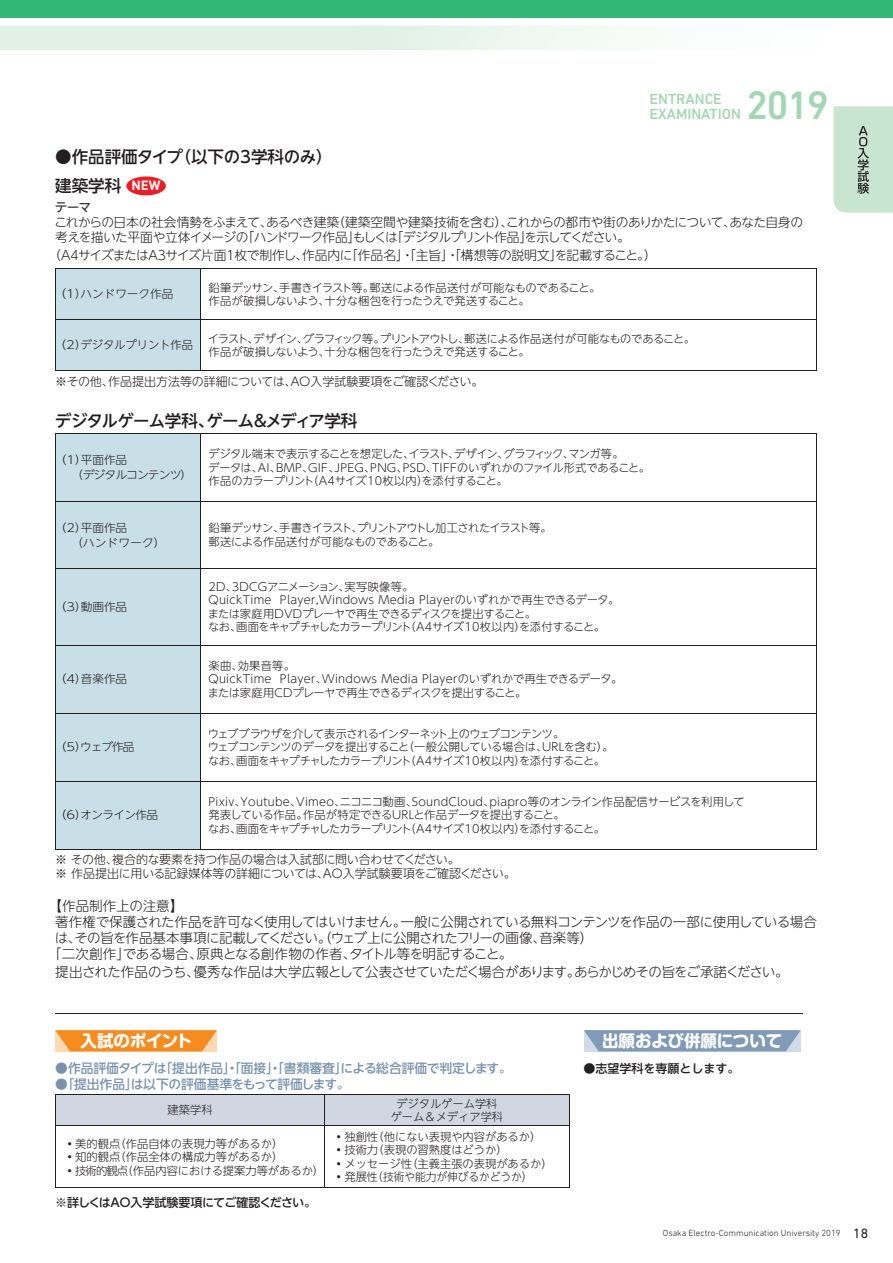
<style>
.page{position:relative;width:893px;height:1263px;background:#fff}
.page>*{position:absolute;margin:0;border:0;box-sizing:border-box;transform-origin:0 0}
.t1{font:500 40.5px "DIN Next LT Pro";color:#a4d6b5}
.t2{font:500 16.5px/28.3px "UD Shin Go NT Pro";color:#231f20}
.t3{font:500 16.5px "UD Shin Go NT Pro";letter-spacing:-.025em;color:#231f20}
.t4{font:700 16.5px "Shin M Go Pr 6";letter-spacing:-.005em;color:#fff}
.t5{font:500 15px/15px "DIN Next LT Pro";color:#a4d6b5}
.t6{font:300 13.5px "UD Shin Go NT Pro";letter-spacing:-.04em;color:#231f20}
.t7{font:300 13.5px "UD Shin Go NT Pro";color:#231f20}
.t8{font:700 13.2px "DIN Pro";color:#fff}
.t9{font:300 12.75px/15px "UD Shin Go NT Pro";letter-spacing:-.06em;color:#231f20}
.t10{font:500 12.75px "UD Shin Go NT Pro";letter-spacing:-.01em;color:#7993af}
.t11{font:12.75px "UD Shin Go NT Pro";color:#231f20}
.t12{font:300 12px/13.6px "UD Shin Go NT Pro";letter-spacing:-.015em;color:#231f20}
.t13{font:500 12px "UD Shin Go NT Pro";letter-spacing:-.06em;color:#231f20}
.t14{font:500 12px "UD Shin Go NT Pro";color:#231f20}
.t15{font:300 11.25px/13.5px "UD Shin Go NT Pro";letter-spacing:-.005em;color:#231f20}
.t16{font:300 11.25px/13.5px "UD Shin Go NT Pro";letter-spacing:-.055em;color:#231f20}
.t17{font:300 11.25px/13.5px "UD Shin Go NT Pro";letter-spacing:.025em;color:#231f20}
.t18{font:300 11.25px/13.5px "UD Shin Go NT Pro";letter-spacing:-.045em;color:#231f20}
.t19{font:300 11.25px/13.5px "UD Shin Go NT Pro";letter-spacing:-.04em;color:#231f20}
.t20{font:300 11.25px/15px "UD Shin Go NT Pro";letter-spacing:-.005em;color:#231f20;scale:1.17 1}
.t21{font:300 11.25px/13.5px "UD Shin Go NT Pro";letter-spacing:-.06em;color:#231f20}
.t22{font:300 11.25px/15px "UD Shin Go NT Pro";letter-spacing:-.08em;color:#231f20;scale:1.17 1}
.t23{font:300 11.25px "UD Shin Go NT Pro";letter-spacing:-.055em;color:#231f20;scale:1.17 1}
.t24{font:300 9px "DIN Next LT Pro";color:#231f20}
.s1{font-weight:400;font-size:13.8px}
</style>
<div class="page">
<div style="left:0;top:26px;width:357px;height:24px;background:#e1f1e5"></div>
<div style="left:0;top:0;width:893px;height:17px;background:#33b777"></div>
<div style="left:56px;top:269px;width:144px;height:101px;background:#c8dfe8"></div>
<hr style="left:55px;top:268px;width:145px;height:1px;background:#231f20">
<hr style="left:55px;top:269px;width:1px;height:50px;background:#231f20">
<hr style="left:200px;top:268px;width:617px;height:1px;background:#231f20">
<hr style="left:200px;top:269px;width:1px;height:50px;background:#231f20">
<hr style="left:816px;top:269px;width:1px;height:50px;background:#231f20">
<hr style="left:55px;top:319px;width:145px;height:1px;background:#231f20">
<hr style="left:55px;top:320px;width:1px;height:50px;background:#231f20">
<hr style="left:200px;top:319px;width:617px;height:1px;background:#231f20">
<hr style="left:200px;top:320px;width:1px;height:50px;background:#231f20">
<hr style="left:816px;top:320px;width:1px;height:50px;background:#231f20">
<hr style="left:55px;top:370px;width:145px;height:1px;background:#231f20">
<hr style="left:200px;top:370px;width:617px;height:1px;background:#231f20">
<div style="left:56px;top:434px;width:144px;height:415px;background:#c8dfe8"></div>
<hr style="left:55px;top:433px;width:145px;height:1px;background:#231f20">
<hr style="left:55px;top:433px;width:1px;height:68px;background:#231f20">
<hr style="left:200px;top:433px;width:617px;height:1px;background:#231f20">
<hr style="left:200px;top:433px;width:1px;height:68px;background:#231f20">
<hr style="left:816px;top:433px;width:1px;height:68px;background:#231f20">
<hr style="left:55px;top:501px;width:145px;height:1px;background:#231f20">
<hr style="left:55px;top:501px;width:1px;height:67px;background:#231f20">
<hr style="left:200px;top:501px;width:617px;height:1px;background:#231f20">
<hr style="left:200px;top:501px;width:1px;height:67px;background:#231f20">
<hr style="left:816px;top:501px;width:1px;height:67px;background:#231f20">
<hr style="left:55px;top:568px;width:145px;height:1px;background:#231f20">
<hr style="left:55px;top:569px;width:1px;height:76px;background:#231f20">
<hr style="left:200px;top:568px;width:617px;height:1px;background:#231f20">
<hr style="left:200px;top:569px;width:1px;height:76px;background:#231f20">
<hr style="left:816px;top:569px;width:1px;height:76px;background:#231f20">
<hr style="left:55px;top:645px;width:145px;height:1px;background:#231f20">
<hr style="left:55px;top:645px;width:1px;height:68px;background:#231f20">
<hr style="left:200px;top:645px;width:617px;height:1px;background:#231f20">
<hr style="left:200px;top:645px;width:1px;height:68px;background:#231f20">
<hr style="left:816px;top:645px;width:1px;height:68px;background:#231f20">
<hr style="left:55px;top:713px;width:145px;height:1px;background:#231f20">
<hr style="left:55px;top:713px;width:1px;height:68px;background:#231f20">
<hr style="left:200px;top:713px;width:617px;height:1px;background:#231f20">
<hr style="left:200px;top:713px;width:1px;height:68px;background:#231f20">
<hr style="left:816px;top:713px;width:1px;height:68px;background:#231f20">
<hr style="left:55px;top:781px;width:145px;height:1px;background:#231f20">
<hr style="left:55px;top:781px;width:1px;height:68px;background:#231f20">
<hr style="left:200px;top:781px;width:617px;height:1px;background:#231f20">
<hr style="left:200px;top:781px;width:1px;height:68px;background:#231f20">
<hr style="left:816px;top:781px;width:1px;height:68px;background:#231f20">
<hr style="left:55px;top:849px;width:145px;height:1px;background:#231f20">
<hr style="left:200px;top:849px;width:617px;height:1px;background:#231f20">
<svg style="left:584px;top:1030px;width:217px;height:21px;background:#869eba"></svg>
<svg style="left:55px;top:1030px;width:162px;height:21px;background:#f6922d"></svg>
<div style="left:56px;top:1095px;width:513px;height:30px;background:#d0d7e1"></div>
<hr style="left:55px;top:1094px;width:270px;height:1px;background:#231f20">
<hr style="left:55px;top:1095px;width:1px;height:30px;background:#231f20">
<hr style="left:325px;top:1094px;width:244px;height:1px;background:#231f20">
<hr style="left:324px;top:1095px;width:1px;height:30px;background:#231f20">
<hr style="left:569px;top:1095px;width:1px;height:30px;background:#231f20">
<hr style="left:55px;top:1125px;width:270px;height:1px;background:#231f20">
<hr style="left:55px;top:1126px;width:1px;height:62px;background:#231f20">
<hr style="left:325px;top:1125px;width:244px;height:1px;background:#231f20">
<hr style="left:324px;top:1126px;width:1px;height:62px;background:#231f20">
<hr style="left:569px;top:1126px;width:1px;height:62px;background:#231f20">
<hr style="left:55px;top:1188px;width:270px;height:1px;background:#231f20">
<hr style="left:325px;top:1188px;width:244px;height:1px;background:#231f20">
<hr style="left:56px;top:1013px;width:747px;height:1px;background:#231f20">
<svg style="left:833px;top:106px;width:60px;height:107px;background:#c1dcca"></svg>
<div style="left:126px;top:176px;width:40px;height:19px;background:#ee1d23;border-radius:50%"></div>
<h3 class="t5" style="left:650px;top:92px;width:93px">ENTRANCE<br>EXAMINATION</h3>
<h1 class="t1" style="left:746px;top:82px;width:84px">2019</h1>
<h2 class="t2" style="left:55px;top:142px;width:279px">●作品評価タイプ（以下の3学科のみ）建築学科</h2>
<p class="t11" style="left:55px;top:197px;width:38px">テーマ</p>
<p class="t9" style="left:54px;top:215px;width:750px">これからの日本の社会情勢をふまえて、あるべき建築（建築空間や建築技術を含む）、これからの都市や街のありかたについて、あなた自身の考えを描いた平面や立体イメージの「ハンドワーク作品」もしくは「デジタルプリント作品」を示してください。</p>
<p class="t9" style="left:48px;top:247px;width:610px">（Ａ４サイズまたはＡ３サイズ片面１枚で制作し、作品内に「作品名」・「主旨」・「構想等の説明文」を記載すること。）</p>
<p class="t20" style="left:53px;top:286px;width:104px">（1）ハンドワーク作品</p>
<p class="t19" style="left:209px;top:280px;width:393px">鉛筆デッサン、手書きイラスト等。郵送による作品送付が可能なものであること。作品が破損しないよう、十分な梱包を行ったうえで発送すること。</p>
<p class="t20" style="left:53px;top:337px;width:121px">（2）デジタルプリント作品</p>
<p class="t18" style="left:208px;top:331px;width:489px">イラスト、デザイン、グラフィック等。プリントアウトし、郵送による作品送付が可能なものであること。作品が破損しないよう、十分な梱包を行ったうえで発送すること。</p>
<p class="t12" style="left:55px;top:374px;width:430px">※その他、作品提出方法等の詳細については、ＡＯ入学試験要項をご確認ください。</p>
<h2 class="t3" style="left:55px;top:407px;width:304px">デジタルゲーム学科、ゲーム＆メディア学科</h2>
<p class="t22" style="left:71px;top:452px;width:105px;text-indent:-18px">（1）平面作品<br>（デジタルコンテンツ）</p>
<p class="t15" style="left:208px;top:447px;width:443px">デジタル端末で表示することを想定した、イラスト、デザイン、グラフィック、マンガ等。<br>データは、AI、BMP、GIF、JPEG、PNG、PSD、TIFFのいずれかのファイル形式であること。作品のカラープリント（A4サイズ10枚以内）を添付すること。</p>
<p class="t20" style="left:71px;top:519px;width:82px;text-indent:-18px">（2）平面作品<br>（ハンドワーク）</p>
<p class="t21" style="left:209px;top:521px;width:345px">鉛筆デッサン、手書きイラスト、プリントアウトし加工されたイラスト等。…郵送による作品送付が可能なものであること。</p>
<p class="t8" style="left:132px;top:175px;width:31px">NEW</p>
<p class="t20" style="left:53px;top:599px;width:65px">（3）動画作品</p>
<p class="t20" style="left:53px;top:671px;width:65px">（4）音楽作品</p>
<p class="t20" style="left:53px;top:739px;width:71px">（5）ウェブ作品</p>
<p class="t15" style="left:208px;top:579px;width:413px">2D、3DCGアニメーション、実写映像等。QuickTime……Player,Windows…Media…Playerのいずれかで再生できるデータ。または家庭用DVDプレーヤで再生できるディスクを提出すること。<br>なお、画面をキャプチャしたカラープリント（A4サイズ10枚以内）を添付すること。</p>
<p class="t17" style="left:208px;top:658px;width:416px">楽曲、効果音等。<br>QuickTime……Player、Windows…Media…Playerのいずれかで再生できるデータ。または家庭用CDプレーヤで再生できるディスクを提出すること。</p>
<p class="t16" style="left:208px;top:726px;width:407px">ウェブブラウザを介して表示されるインターネット上のウェブコンテンツ。<br>ウェブコンテンツのデータを提出すること（一般公開している場合は、URLを含む）。なお、画面をキャプチャしたカラープリント（A4サイズ10枚以内）を添付すること。</p>
<p class="t15" style="left:208px;top:794px;width:538px">Pixiv、Youtube、Vimeo、ニコニコ動画、SoundCloud、piapro等のオンライン作品配信サービスを利用して発表している作品。作品が特定できるURLと作品データを提出すること。<br>なお、画面をキャプチャしたカラープリント（A4サイズ10枚以内）を添付すること。</p>
<p class="t12" style="left:55px;top:852px;width:462px">※…その他、複合的な要素を持つ作品の場合は入試部に問い合わせてください。<br>※…作品提出に用いる記録媒体等の詳細については、AO入学試験要項をご確認ください。</p>
<p class="t7" style="left:49px;top:895px;width:136px">【作品制作上の注意】</p>
<p class="t6" style="left:55px;top:911px;width:763px">著作権で保護された作品を許可なく使用してはいけません。一般に公開されている無料コンテンツを作品の一部に使用している場合</p>
<p class="t6" style="left:55px;top:927px;width:540px">は、その旨を作品基本事項に記載してください。（ウェブ上に公開されたフリーの画像、音楽等）</p>
<p class="t6" style="left:48px;top:943px;width:466px">「二次創作」である場合、原典となる創作物の作者、タイトル等を明記すること。</p>
<p class="t6" style="left:55px;top:961px;width:735px">提出された作品のうち、優秀な作品は大学広報として公表させていただく場合があります。あらかじめその旨をご承諾ください。</p>
<p class="t23" style="left:53px;top:806px;width:91px">（6）オンライン作品</p>
<h2 class="t4" style="left:81px;top:1027px;width:113px">入試のポイント</h2>
<p class="t10" style="left:55px;top:1058px;width:458px">●作品評価タイプは「提出作品」・「面接」・「書類審査」による総合評価で判定します。</p>
<p class="t10" style="left:55px;top:1073px;width:296px">●「提出作品」は以下の評価基準をもって評価します。</p>
<p class="t15" style="left:168px;top:1103px;width:46px">建築学科</p>
<p class="t15" style="left:391px;top:1096px;width:114px;text-align:center">デジタルゲーム学科ゲーム＆メディア学科</p>
<p class="t15" style="left:64px;top:1136px;width:262px">◦美的観点（作品自体の表現力等があるか）<br>◦知的観点（作品全体の構成力等があるか）<br>◦技術的観点（作品内容における提案力等があるか）</p>
<p class="t15" style="left:333px;top:1129px;width:221px">◦独創性（他にない表現や内容があるか）◦技術力（表現の習熟度はどうか）<br>◦メッセージ性（主義主張の表現があるか）◦発展性（技術や能力が伸びるかどうか）</p>
<p class="t13" style="left:55px;top:1192px;width:262px">※詳しくはＡＯ入学試験要項にてご確認ください。</p>
<h2 class="t4" style="left:602px;top:1027px;width:182px">出願および併願について</h2>
<p class="t14" style="left:584px;top:1058px;width:157px">●志望学科を専願とします。</p>
<p class="t24" style="left:663px;top:1228px;width:207px">Osaka Electro-Communication University 2019 <span class="s1">18</span></p>
</div>
